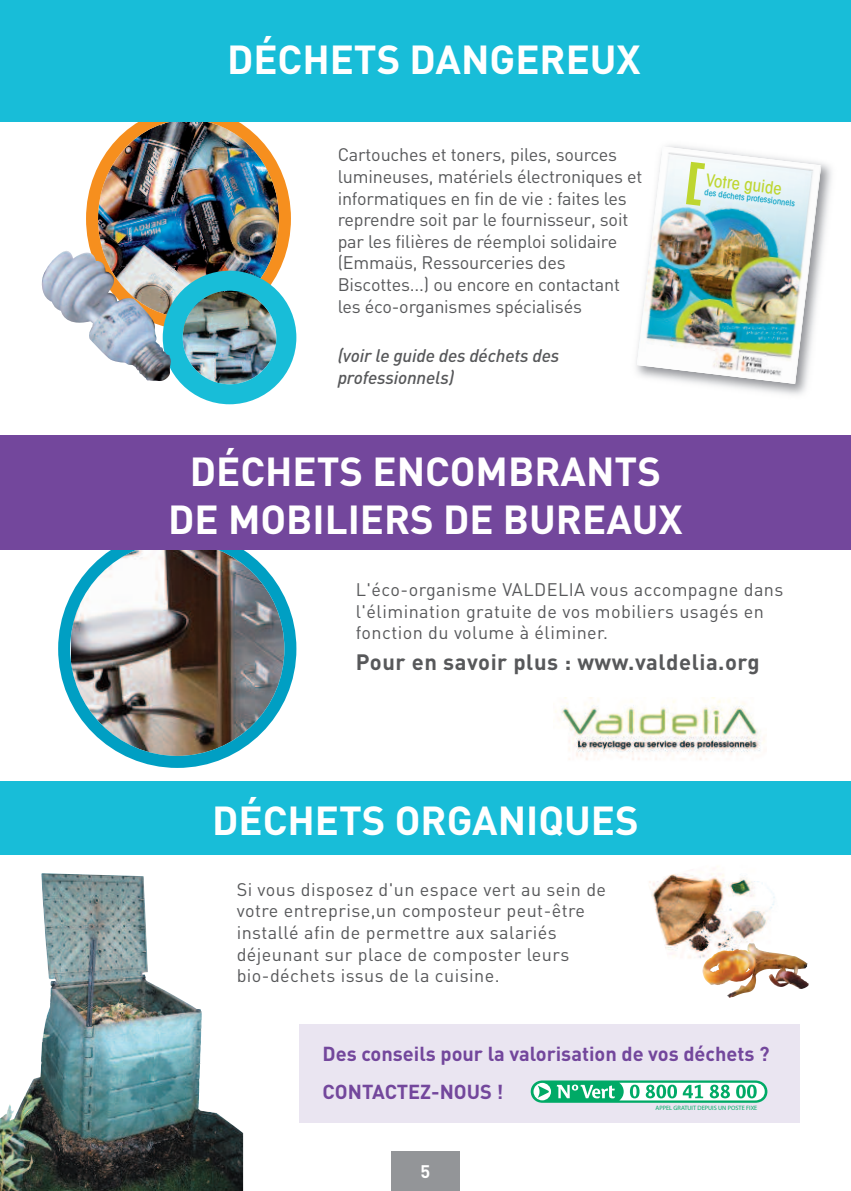
<style>
.page{position:relative;width:851px;height:1191px;background:#fff}
.page>*{position:absolute;margin:0;border:0;box-sizing:border-box;transform-origin:0 0}
.t1{font:700 40px/48px "DIN";color:#fff;text-align:center}
.t2{font:700 22px "DIN";letter-spacing:.025em;color:#57585a}
.t3{font:700 20px/38px "DIN";color:#73479c}
.t4{font:18px/21.6px "DIN";letter-spacing:.025em;color:#57585a}
.t5{font:18px/21.6px "DIN";letter-spacing:.005em;color:#57585a}
.t6{font:italic 500 18px/21.6px "DIN";letter-spacing:-.01em;color:#57585a}
.t7{font:700 18px "DIN";color:#fff}
.t8{font:500 condensed 17px "ITC Avant Garde Std";color:#bed630}
.t9{font:500 condensed 8.6px "ITC Avant Garde Std";color:#009fc3}
.t10{font:6.2px "Myriad";color:#0a6}
</style>
<div class="page">
<img style="left:86px;top:122px;width:205px;height:149px">
<img style="left:58px;top:550px;width:238px;height:218px">
<img style="left:171px;top:271px;width:125px;height:133px">
<div style="left:391px;top:1151px;width:68px;height:40px;background:#939598"></div>
<div style="left:0;top:0;width:850px;height:122px;background:#18bdd8"></div>
<div style="left:0;top:435px;width:850px;height:115px;background:#73479c"></div>
<img style="left:41px;top:244px;width:130px;height:137px">
<img style="left:0;top:873px;width:243px;height:318px">
<img style="left:668px;top:145px;width:164px;height:250px">
<img style="left:636px;top:146px;width:185px;height:238px">
<svg style="left:665px;top:146px;width:83px;height:6px"></svg>
<svg style="left:709px;top:377px;width:11px;height:6px"></svg>
<svg style="left:641px;top:250px;width:6px;height:10px"></svg>
<svg style="left:810px;top:270px;width:6px;height:10px"></svg>
<svg style="left:639px;top:854px;width:157px;height:128px"></svg>
<img style="left:647px;top:854px;width:141px;height:121px">
<img style="left:702px;top:950px;width:27px;height:21px">
<div style="left:0;top:781px;width:850px;height:73px;background:#18bdd8"></div>
<div style="left:300px;top:1024px;width:499px;height:99px;background:#eae5f1"></div>
<svg style="left:530px;top:1080px;width:237px;height:22px;background:#76d0ad"></svg>
<img style="left:555px;top:697px;width:210px;height:63px">
<svg style="left:686px;top:162px;width:19px;height:44px"></svg>
<h1 class="t1" style="left:227px;top:36px;width:415px">DÉCHETS DANGEREUX</h1>
<p class="t5" style="left:337px;top:144px;width:306px">Cartouches et toners, piles, sources lumineuses, matériels électroniques et informatiques en fin de vie : faites les reprendre soit par le fournisseur, soit par les filières de réemploi solidaire (Emmaüs, Ressourceries des Biscottes...) ou encore en contactant les éco-organismes spécialisés</p>
<p class="t6" style="left:337px;top:347px;width:223px">(voir le guide des déchets des professionnels)</p>
<p class="t8" style="left:706px;top:173px;width:78px;rotate:7deg">Votre guide</p>
<p class="t9" style="left:705px;top:189px;width:93px;rotate:7deg">des déchets professionnels</p>
<h1 class="t1" style="left:168px;top:448px;width:516px">DÉCHETS ENCOMBRANTS<br>DE MOBILIERS DE BUREAUX</h1>
<p class="t4" style="left:356px;top:579px;width:429px">L'éco-organisme VALDELIA vous accompagne dans l'élimination gratuite de vos mobiliers usagés en fonction du volume à éliminer.</p>
<p class="t2" style="left:356px;top:650px;width:405px">Pour en savoir plus : www.valdelia.org</p>
<h1 class="t1" style="left:212px;top:796px;width:428px">DÉCHETS ORGANIQUES</h1>
<p class="t4" style="left:237px;top:878px;width:371px">Si vous disposez d'un espace vert au sein de votre entreprise,un composteur peut-être installé afin de permettre aux salariés déjeunant sur place de composter leurs bio-déchets issus de la cuisine.</p>
<p class="t3" style="left:322px;top:1034px;width:448px">Des conseils pour la valorisation de vos déchets ?<br>CONTACTEZ-NOUS !</p>
<p class="t10" style="left:655px;top:1105px;width:103px">APPEL GRATUIT DEPUIS UN POSTE FIXE</p>
<p class="t7" style="left:420px;top:1161px;width:11px">5</p>
</div>
